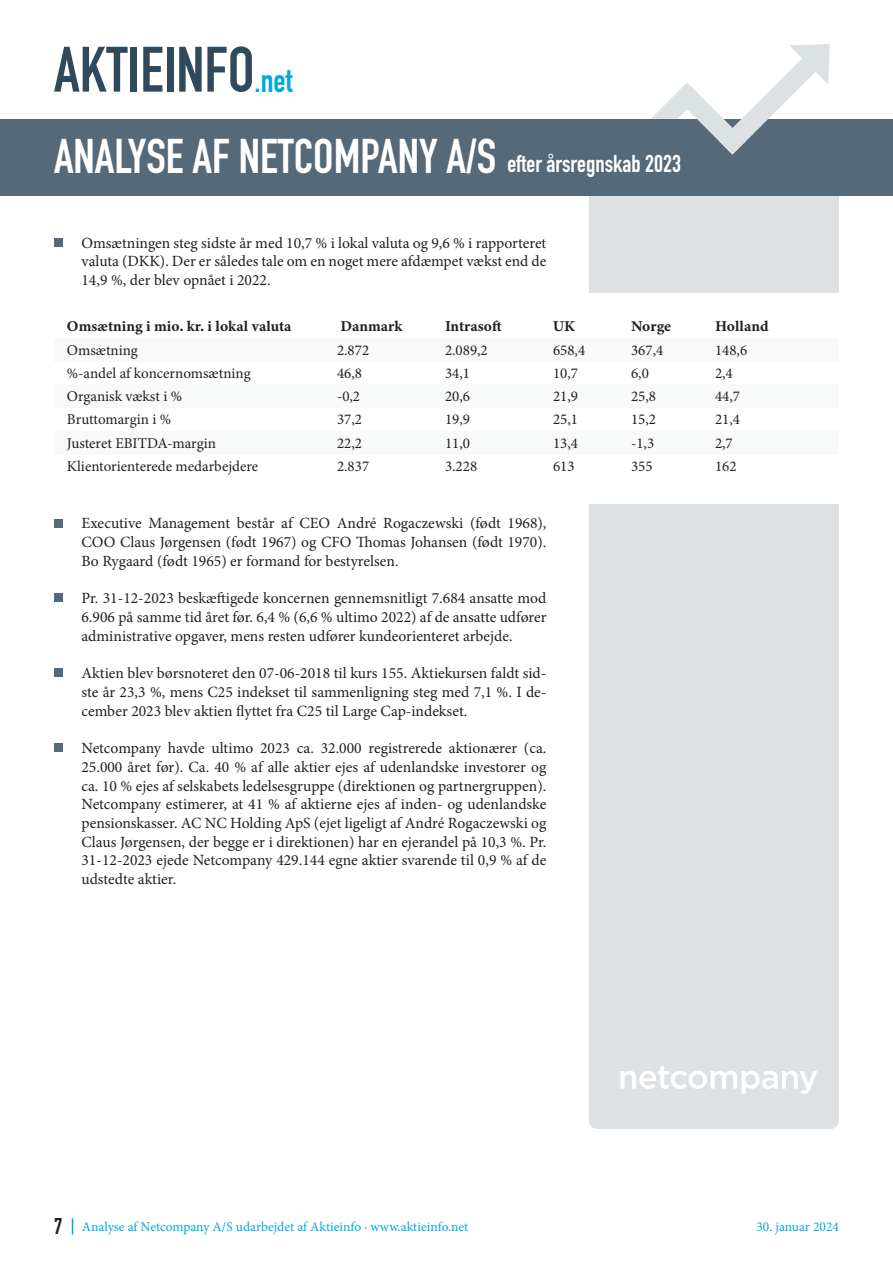
<style>
.page{position:relative;width:893px;height:1263px;background:#fff}
.page>*{position:absolute;margin:0;border:0;box-sizing:border-box;transform-origin:0 0}
.t1{font:700 63px "DIN Condensed";color:#304a5c}
.t2{font:700 48px "DIN Condensed";color:#fff}
.t3{font:700 24px "DIN Condensed";color:#fff}
.t4{font:700 22.5px "DIN Condensed";color:#231f20}
.t5{font:15.6px/18.8px "Minion Pro";color:#231f20;text-align:justify}
.t6{font:15px "Minion Pro";color:#231f20}
.t7{font:15px "Minion Variable Concept";color:#231f20}
.t8{font:13.5px "Minion Pro";color:#00a9db}
.s1{font-size:33px;color:#00a9db}
</style>
<div class="page">
<div style="left:589px;top:187px;width:250px;height:942px;background:#dde1e4;border-radius:9px"></div>
<div style="left:0;top:119px;width:893px;height:77px;background:#556978"></div>
<svg style="left:651px;top:44px;width:179px;height:111px"></svg>
<svg style="left:72px;top:1218px;width:1px;height:16px"></svg>
<svg style="left:620px;top:1066px;width:197px;height:28px"></svg>
<div style="left:54px;top:519px;width:9px;height:8px;background:#556978"></div>
<div style="left:54px;top:669px;width:9px;height:8px;background:#556978"></div>
<div style="left:54px;top:743px;width:9px;height:9px;background:#556978"></div>
<div style="left:81px;top:293px;width:765px;height:211px;background:#fff"></div>
<div style="left:54px;top:431px;width:785px;height:24px;background:#f8f9f9"></div>
<div style="left:54px;top:338px;width:785px;height:23px;background:#f8f9f9"></div>
<div style="left:54px;top:385px;width:785px;height:23px;background:#f8f9f9"></div>
<div style="left:54px;top:593px;width:9px;height:9px;background:#556978"></div>
<div style="left:54px;top:238px;width:9px;height:9px;background:#556978"></div>
<p class="t1" style="left:54px;top:27px;width:240px">AKTIEINFO<span class="s1">.net</span></p>
<p class="t2" style="left:54px;top:124px;width:444px">ANALYSE AF NETCOMPANY A/S</p>
<p class="t3" style="left:507px;top:148px;width:175px">efter årsregnskab 2023</p>
<p class="t5" style="left:81px;top:233px;width:466px">Omsætningen steg sidste år med 10,7 % i lokal valuta og 9,6 % i rapporteret valuta (DKK). Der er således tale om en noget mere afdæmpet vækst end de 14,9 %, der blev opnået i 2022.</p>
<p class="t7" style="left:67px;top:316px;width:226px">Omsætning i mio. kr. i lokal valuta</p>
<p class="t7" style="left:340px;top:316px;width:63px">Danmark</p>
<p class="t7" style="left:445px;top:316px;width:58px">Intrasoft</p>
<p class="t7" style="left:553px;top:316px;width:23px">UK</p>
<p class="t7" style="left:631px;top:316px;width:42px">Norge</p>
<p class="t7" style="left:715px;top:316px;width:55px">Holland</p>
<p class="t6" style="left:67px;top:340px;width:73px">Omsætning</p>
<p class="t6" style="left:337px;top:340px;width:34px">2.872</p>
<p class="t6" style="left:445px;top:340px;width:44px">2.089,2</p>
<p class="t6" style="left:553px;top:340px;width:34px">658,4</p>
<p class="t6" style="left:631px;top:340px;width:34px">367,4</p>
<p class="t6" style="left:715px;top:340px;width:34px">148,6</p>
<p class="t6" style="left:67px;top:363px;width:185px">%-andel af koncernomsætning</p>
<p class="t6" style="left:337px;top:363px;width:27px">46,8</p>
<p class="t6" style="left:445px;top:363px;width:27px">34,1</p>
<p class="t6" style="left:553px;top:363px;width:27px">10,7</p>
<p class="t6" style="left:631px;top:363px;width:19px">6,0</p>
<p class="t6" style="left:715px;top:363px;width:19px">2,4</p>
<p class="t6" style="left:67px;top:386px;width:117px">Organisk vækst i %</p>
<p class="t6" style="left:337px;top:386px;width:25px">-0,2</p>
<p class="t6" style="left:445px;top:386px;width:27px">20,6</p>
<p class="t6" style="left:553px;top:386px;width:27px">21,9</p>
<p class="t6" style="left:631px;top:386px;width:27px">25,8</p>
<p class="t6" style="left:715px;top:386px;width:27px">44,7</p>
<p class="t6" style="left:67px;top:410px;width:106px">Bruttomargin i %</p>
<p class="t6" style="left:337px;top:410px;width:27px">37,2</p>
<p class="t6" style="left:445px;top:410px;width:27px">19,9</p>
<p class="t6" style="left:553px;top:410px;width:27px">25,1</p>
<p class="t6" style="left:631px;top:410px;width:27px">15,2</p>
<p class="t6" style="left:715px;top:410px;width:27px">21,4</p>
<p class="t6" style="left:67px;top:433px;width:151px">Justeret EBITDA-margin</p>
<p class="t6" style="left:337px;top:433px;width:27px">22,2</p>
<p class="t6" style="left:445px;top:433px;width:27px">11,0</p>
<p class="t6" style="left:553px;top:433px;width:27px">13,4</p>
<p class="t6" style="left:631px;top:433px;width:25px">-1,3</p>
<p class="t6" style="left:715px;top:433px;width:19px">2,7</p>
<p class="t6" style="left:67px;top:456px;width:193px">Klientorienterede medarbejdere</p>
<p class="t6" style="left:337px;top:456px;width:34px">2.837</p>
<p class="t6" style="left:445px;top:456px;width:34px">3.228</p>
<p class="t6" style="left:553px;top:456px;width:23px">613</p>
<p class="t6" style="left:631px;top:456px;width:23px">355</p>
<p class="t6" style="left:715px;top:456px;width:23px">162</p>
<p class="t5" style="left:81px;top:514px;width:466px">Executive Management består af CEO André Rogaczewski (født 1968), COO Claus Jørgensen (født 1967) og CFO Thomas Johansen (født 1970).<br>Bo Rygaard (født 1965) er formand for bestyrelsen.</p>
<p class="t5" style="left:81px;top:589px;width:466px">Pr. 31-12-2023 beskæftigede koncernen gennemsnitligt 7.684 ansatte mod 6.906 på samme tid året før. 6,4 % (6,6 % ultimo 2022) af de ansatte udfører administrative opgaver, mens resten udfører kundeorienteret arbejde.</p>
<p class="t5" style="left:81px;top:664px;width:466px">Aktien blev børsnoteret den 07-06-2018 til kurs 155. Aktiekursen faldt sid&shy;ste år 23,3 %, mens C25 indekset til sammenligning steg med 7,1 %. I de&shy;cember 2023 blev aktien flyttet fra C25 til Large Cap-indekset.</p>
<p class="t5" style="left:81px;top:739px;width:466px">Netcompany havde ultimo 2023 ca. 32.000 registrerede aktionærer (ca.<br>25.000 året før). Ca. 40 % af alle aktier ejes af udenlandske investorer og ca. 10 % ejes af selskabets ledelsesgruppe (direktionen og partnergruppen).<br>Netcompany estimerer, at 41 % af aktierne ejes af inden- og udenlandske pensionskasser. AC NC Holding ApS (ejet ligeligt af André Rogaczewski og Claus Jørgensen, der begge er i direktionen) har en ejerandel på 10,3 %. Pr.<br>31-12-2023 ejede Netcompany 429.144 egne aktier svarende til 0,9 % af de udstedte aktier.</p>
<p class="t4" style="left:54px;top:1211px;width:10px">7</p>
<p class="t8" style="left:82px;top:1218px;width:388px">Analyse af Netcompany A/S udarbejdet af Aktieinfo ∙ www.aktieinfo.net</p>
<p class="t8" style="left:756px;top:1218px;width:84px">30. januar 2024</p>
</div>
